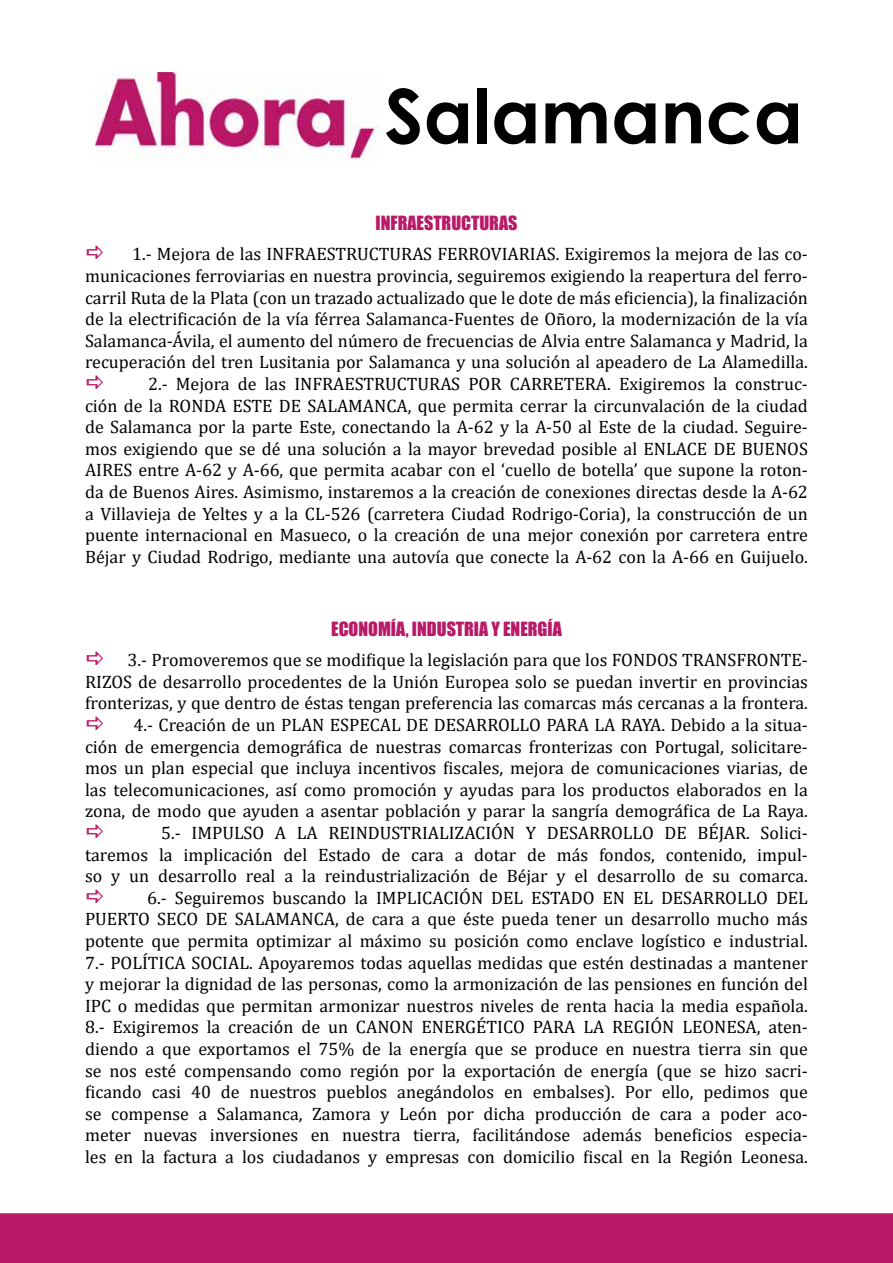
<style>
.page{position:relative;width:893px;height:1263px;background:#fff}
.page>*{position:absolute;margin:0;border:0;box-sizing:border-box;transform-origin:0 0}
.t1{font:700 75px "Century Gothic";color:#000}
.t2{font:18px/21.6px "Cambria";color:#000;text-align:right}
.t3{font:18px "Impact";color:#b91a67}
</style>
<div class="page">
<div style="left:0;top:1213px;width:893px;height:50px;background:#b81967"></div>
<img style="left:96px;top:72px;width:283px;height:88px">
<h1 class="t1" style="left:384px;top:59px;width:420px">Salamanca</h1>
<p class="t3" style="left:376px;top:209px;width:143px">INFRAESTRUCTURAS</p>
<p class="t2" style="left:85px;top:243px;width:724px">1.- Mejora de las INFRAESTRUCTURAS FERROVIARIAS. Exigiremos la mejora de las co&shy;municaciones ferroviarias en nuestra provincia, seguiremos exigiendo la reapertura del ferro&shy;carril Ruta de la Plata (con un trazado actualizado que le dote de más eficiencia), la finalización de la electrificación de la vía férrea Salamanca-Fuentes de Oñoro, la modernización de la vía Salamanca-Ávila, el aumento del número de frecuencias de Alvia entre Salamanca y Madrid, la recuperación del tren Lusitania por Salamanca y una solución al apeadero de La Alamedilla.<br>2.- Mejora de las INFRAESTRUCTURAS POR CARRETERA. Exigiremos la construc-<br>ción de la RONDA ESTE DE SALAMANCA, que permita cerrar la circunvalación de la ciudad de Salamanca por la parte Este, conectando la A-62 y la A-50 al Este de la ciudad. Seguire&shy;mos exigiendo que se dé una solución a la mayor brevedad posible al ENLACE DE BUENOS AIRES entre A-62 y A-66, que permita acabar con el ‘cuello de botella’ que supone la roton&shy;da de Buenos Aires. Asimismo, instaremos a la creación de conexiones directas desde la A-62 a Villavieja de Yeltes y a la CL-526 (carretera Ciudad Rodrigo-Coria), la construcción de un puente internacional en Masueco, o la creación de una mejor conexión por carretera entre Béjar y Ciudad Rodrigo, mediante una autovía que conecte la A-62 con la A-66 en Guijuelo.</p>
<p class="t3" style="left:331px;top:615px;width:232px">ECONOMÍA, INDUSTRIA Y ENERGÍA</p>
<p class="t2" style="left:85px;top:649px;width:724px">3.- Promoveremos que se modifique la legislación para que los FONDOS TRANSFRONTE-RIZOS de desarrollo procedentes de la Unión Europea solo se puedan invertir en provincias fronterizas, y que dentro de éstas tengan preferencia las comarcas más cercanas a la frontera.<br>4.- Creación de un PLAN ESPECAL DE DESARROLLO PARA LA RAYA. Debido a la situa-<br>ción de emergencia demográfica de nuestras comarcas fronterizas con Portugal, solicitare&shy;mos un plan especial que incluya incentivos fiscales, mejora de comunicaciones viarias, de las telecomunicaciones, así como promoción y ayudas para los productos elaborados en la zona, de modo que ayuden a asentar población y parar la sangría demográfica de La Raya.<br>5.- IMPULSO A LA REINDUSTRIALIZACIÓN Y DESARROLLO DE BÉJAR. Solici-<br>taremos la implicación del Estado de cara a dotar de más fondos, contenido, impul&shy;so y un desarrollo real a la reindustrialización de Béjar y el desarrollo de su comarca.<br>6.- Seguiremos buscando la IMPLICACIÓN DEL ESTADO EN EL DESARROLLO DEL PUERTO SECO DE SALAMANCA, de cara a que éste pueda tener un desarrollo mucho más potente que permita optimizar al máximo su posición como enclave logístico e industrial.<br>7.- POLÍTICA SOCIAL. Apoyaremos todas aquellas medidas que estén destinadas a mantener y mejorar la dignidad de las personas, como la armonización de las pensiones en función del IPC o medidas que permitan armonizar nuestros niveles de renta hacia la media española.<br>8.- Exigiremos la creación de un CANON ENERGÉTICO PARA LA REGIÓN LEONESA, aten&shy;diendo a que exportamos el 75% de la energía que se produce en nuestra tierra sin que se nos esté compensando como región por la exportación de energía (que se hizo sacri&shy;ficando casi 40 de nuestros pueblos anegándolos en embalses). Por ello, pedimos que se compense a Salamanca, Zamora y León por dicha producción de cara a poder aco&shy;meter nuevas inversiones en nuestra tierra, facilitándose además beneficios especia&shy;les en la factura a los ciudadanos y empresas con domicilio fiscal en la Región Leonesa.</p>
</div>
